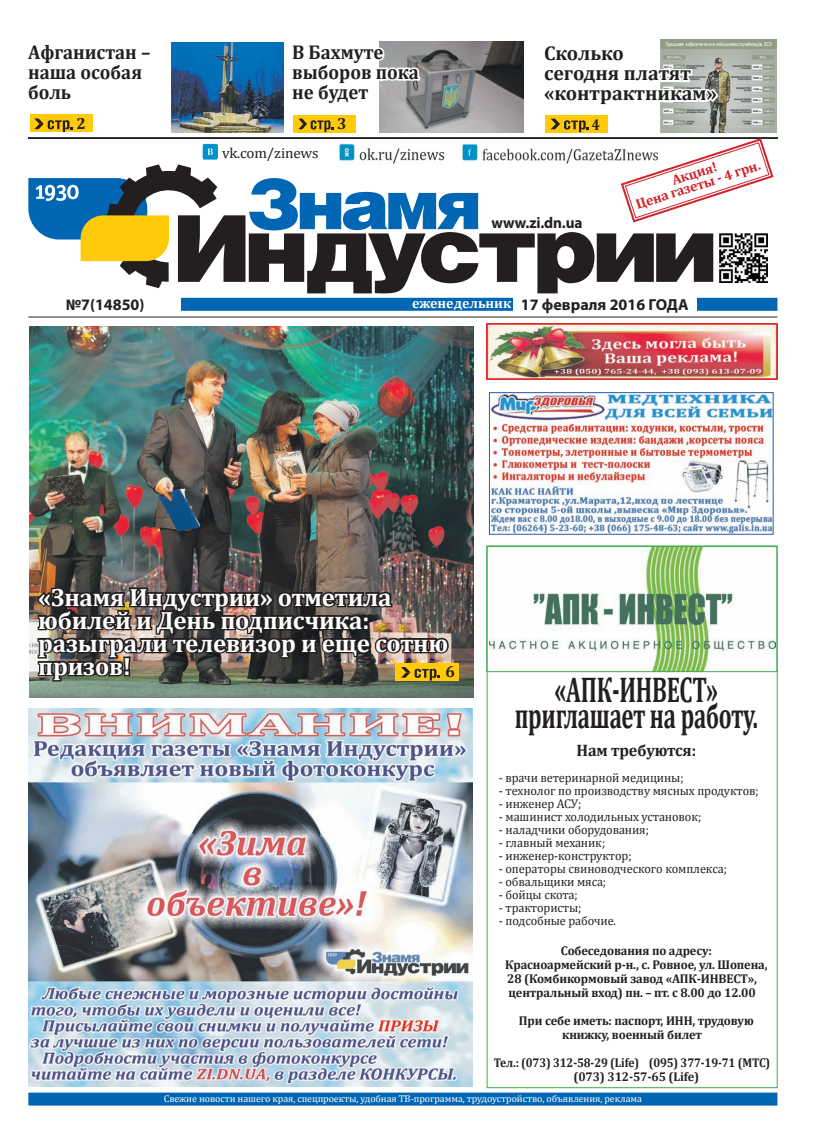
<style>
.page{position:relative;width:820px;height:1134px;background:#fff}
.page>*{position:absolute;margin:0;border:0;box-sizing:border-box;transform-origin:0 0}
.t1{font:700 36px/26px "Cambria";letter-spacing:-.01em;color:#231f20;text-align:center;scale:.63 1}
.t2{font:700 25px/23px "Cambria";letter-spacing:-.01em;color:#fff}
.t3{font:700 20px/20px "Cambria";color:#231f20;scale:.94 1}
.t4{font:700 20px/20px "Cambria";color:#231f20}
.t5{font:700 16.7px "Cambria";letter-spacing:-.01em;color:#231f20}
.t6{font:700 16px "Myriad Pro";color:#231f20}
.t7{font:700 16px "Cambria";color:#231f20}
.t8{font:700 16px "Cambria";color:#231f20;scale:.86 1}
.t9{font:700 15.7px "Myriad Pro";letter-spacing:-.01em;color:#231f20}
.t10{font:14.7px "Cambria";letter-spacing:-.01em;color:#231f20}
.t11{font:700 14px/12px "Cambria";color:#d1232a;text-align:center}
.t12{font:12.7px "Cambria";letter-spacing:-.01em;color:#231f20}
.t13{font:700 12.7px/14px "Cambria";letter-spacing:-.01em;color:#231f20}
.t14{font:700 12.7px/14px "Cambria";letter-spacing:-.01em;color:#231f20;scale:.91 1}
.t15{font:10px "Cambria";letter-spacing:-.01em;color:#fff}
.s1{font-family:"Cambria";font-size:14px;color:#fff}
</style>
<div class="page">
<img style="left:379px;top:41px;width:144px;height:77px">
<div style="left:28px;top:137px;width:749px;height:2px;border:1px solid #231f20"></div>
<svg style="left:379px;top:42px;width:42px;height:64px"></svg>
<div style="left:152px;top:298px;width:625px;height:13px;background:#0166b3"></div>
<div style="left:512px;top:297px;width:184px;height:14px;background:#fff"></div>
<div style="left:29px;top:298px;width:152px;height:13px;background:#fff"></div>
<hr style="left:28px;top:316px;width:749px;height:1px;background:#231f20">
<div style="left:28px;top:1092px;width:749px;height:13px;background:#0166b3"></div>
<div style="left:30px;top:115px;width:63px;height:17px;background:#feca0a"></div>
<div style="left:293px;top:115px;width:63px;height:17px;background:#feca0a"></div>
<img style="left:172px;top:43px;width:111px;height:75px">
<div style="left:545px;top:115px;width:62px;height:17px;background:#feca0a"></div>
<img style="left:660px;top:40px;width:116px;height:92px">
<svg style="left:660px;top:43px;width:59px;height:65px"></svg>
<img style="left:489px;top:548px;width:285px;height:122px">
<div style="left:486px;top:546px;width:291px;height:126px;border:1px solid #40ae49"></div>
<img style="left:30px;top:326px;width:443px;height:371px">
<div style="left:395px;top:663px;width:64px;height:18px;background:#feca0a"></div>
<svg style="left:28px;top:118px;width:746px;height:175px"></svg>
<img style="left:486px;top:323px;width:291px;height:57px">
<img style="left:28px;top:709px;width:444px;height:378px">
<img style="left:35px;top:586px;width:416px;height:97px">
<img style="left:490px;top:394px;width:281px;height:139px">
<div style="left:488px;top:392px;width:285px;height:143px;border:1px solid #275caa"></div>
<p class="t3" style="left:28px;top:41px;width:132px">Афганистан – наша особая боль</p>
<p class="t3" style="left:292px;top:41px;width:136px">В Бахмуте выборов пока не будет</p>
<p class="t4" style="left:544px;top:43px;width:174px">Сколько<br>сегодня платят «контрактникам»</p>
<p class="t7" style="left:76px;top:112px;width:11px">2</p>
<p class="t7" style="left:337px;top:112px;width:11px">3</p>
<p class="t8" style="left:591px;top:113px;width:11px">4</p>
<p class="t10" style="left:222px;top:145px;width:98px">vk.com/zinews</p>
<p class="t9" style="left:491px;top:212px;width:92px">www.zi.dn.ua</p>
<p class="t11" style="left:630px;top:187px;width:131px;rotate:-18deg">Акция!<br>Цена газеты - 4 грн.</p>
<p class="t6" style="left:66px;top:295px;width:80px">№7(14850)</p>
<p class="t6" style="left:412px;top:294px;width:278px"><span class="s1">еженедельник</span> 17 февраля 2016 ГОДА</p>
<p class="t2" style="left:38px;top:585px;width:411px">«Знамя Индустрии» отметила юбилей и День подписчика: разыграли телевизор и еще сотню призов!</p>
<p class="t7" style="left:445px;top:661px;width:11px">6</p>
<p class="t1" style="left:514px;top:676px;width:387px">«АПК-ИНВЕСТ» приглашает на работу.</p>
<p class="t5" style="left:576px;top:739px;width:121px">Нам требуются:</p>
<p class="t12" style="left:498px;top:770px;width:186px">- врачи ветеринарной медицины;</p>
<p class="t12" style="left:498px;top:783px;width:261px">- технолог по производству мясных продуктов;</p>
<p class="t12" style="left:498px;top:796px;width:84px">- инженер АСУ;</p>
<p class="t12" style="left:498px;top:809px;width:204px">- машинист холодильных установок;</p>
<p class="t12" style="left:498px;top:822px;width:151px">- наладчики оборудования;</p>
<p class="t12" style="left:498px;top:835px;width:108px">- главный механик;</p>
<p class="t12" style="left:498px;top:848px;width:134px">- инженер-конструктор;</p>
<p class="t12" style="left:498px;top:861px;width:229px">- операторы свиноводческого комплекса;</p>
<p class="t12" style="left:498px;top:874px;width:109px">- обвальщики мяса;</p>
<p class="t12" style="left:498px;top:887px;width:80px">- бойцы скота;</p>
<p class="t12" style="left:498px;top:900px;width:84px">- трактористы;</p>
<p class="t12" style="left:498px;top:913px;width:119px">- подсобные рабочие.</p>
<p class="t13" style="left:505px;top:943px;width:264px;text-indent:56px">Собеседования по адресу:<br>Красноармейский р-н., с. Ровное, ул. Шопена, 28 (Комбикормовый завод «АПК-ИНВЕСТ», центральный вход) пн. – пт. с 8.00 до 12.00</p>
<p class="t13" style="left:562px;top:1013px;width:193px;text-indent:-43px">При себе иметь: паспорт, ИНН, трудовую книжку, военный билет</p>
<p class="t14" style="left:573px;top:1055px;width:218px;text-indent:-80px">Тел.: (073) 312-58-29 (Life) (095) 377-19-71 (МТС) (073) 312-57-65 (Life)</p>
<p class="t15" style="left:164px;top:1093px;width:479px">Свежие новости нашего края, спецпроекты, удобная ТВ-программа, трудоустройство, объявления, реклама</p>
</div>
